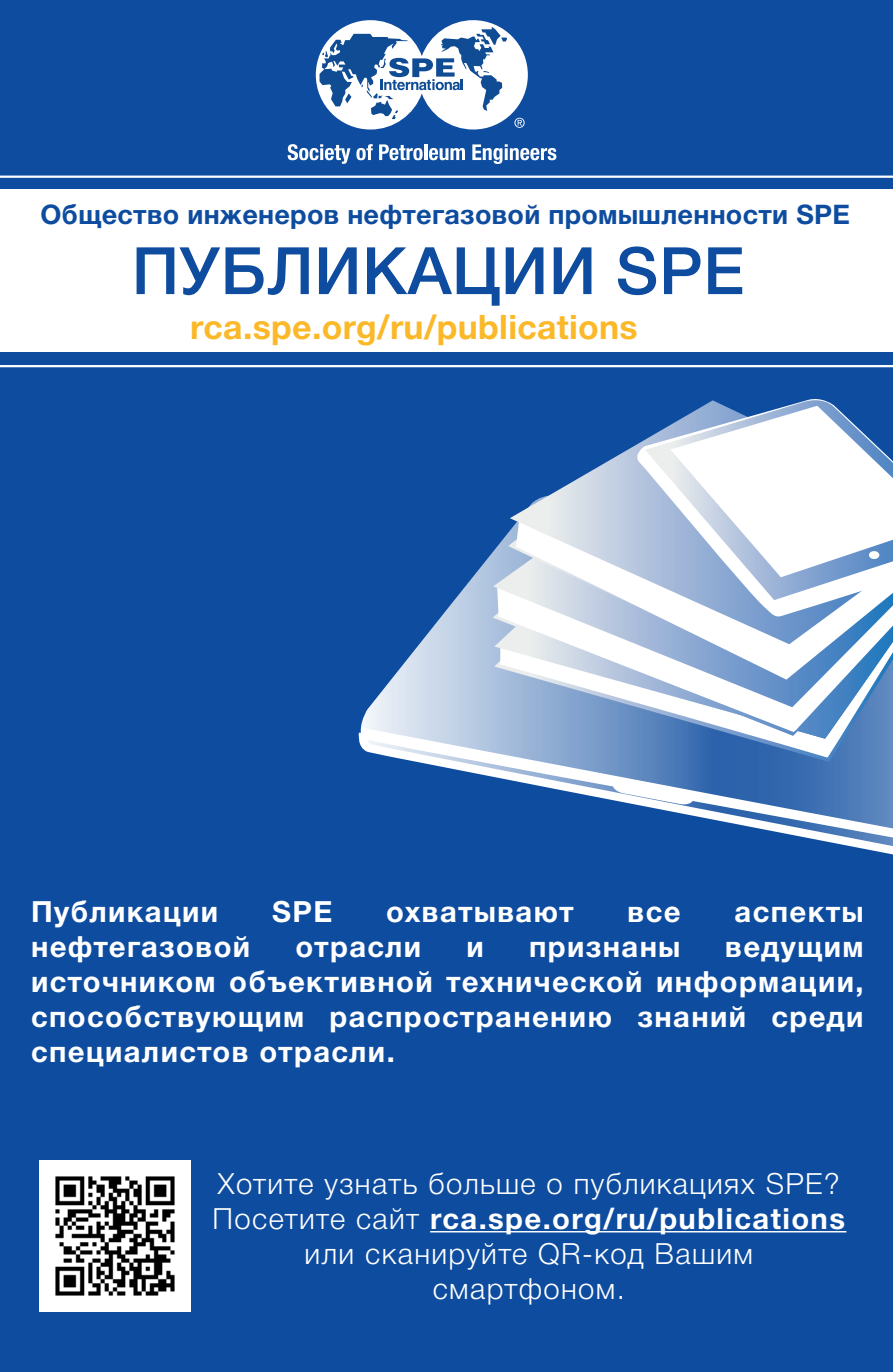
<style>
.page{position:relative;width:893px;height:1372px;background:#fff}
.page>*{position:absolute;margin:0;border:0;box-sizing:border-box;transform-origin:0 0}
.t1{font:500 65.48px "Helvetica Neue Cyr";letter-spacing:.01em;color:#0d4c9f}
.t2{font:700 33.75px "Helvetica Neue Cyr";letter-spacing:.01em;color:#fbb829}
.t3{font:700 29.25px/35.1px "Helvetica Neue Cyr";letter-spacing:.045em;color:#fff;text-align:justify}
.t4{font:300 29.25px/35.1px "Helvetica Neue Cyr";letter-spacing:.045em;color:#fff;text-align:center}
.t5{font:700 27px "Helvetica Neue Cyr";letter-spacing:.01em;color:#0d4c9f}
.s1{font-weight:700}
</style>
<div class="page">
<div style="left:0;top:0;width:893px;height:1371px;background:#0d4c9f"></div>
<div style="left:0;top:189px;width:893px;height:162px;background:#fff"></div>
<hr style="left:0;top:175px;width:893px;height:3px;background:#fff">
<hr style="left:0;top:365px;width:893px;height:2px;background:#fff">
<svg style="left:316px;top:20px;width:212px;height:109px"></svg>
<svg style="left:288px;top:144px;width:62px;height:20px"></svg>
<svg style="left:356px;top:144px;width:17px;height:16px"></svg>
<svg style="left:379px;top:144px;width:44px;height:16px"></svg>
<hr style="left:424px;top:144px;width:3px;height:16px;background:#fff">
<svg style="left:429px;top:148px;width:36px;height:12px"></svg>
<svg style="left:472px;top:144px;width:84px;height:20px"></svg>
<svg style="left:361px;top:552px;width:132px;height:173px"></svg>
<svg style="left:358px;top:725px;width:535px;height:130px"></svg>
<svg style="left:494px;top:738px;width:399px;height:24px;background:#678ec2"></svg>
<svg style="left:500px;top:738px;width:393px;height:19px;background:#6f94c6"></svg>
<svg style="left:495px;top:707px;width:398px;height:26px;background:#97b3d6"></svg>
<svg style="left:493px;top:533px;width:400px;height:174px;background:#b2c7e1"></svg>
<svg style="left:514px;top:644px;width:379px;height:37px;background:#c1d3e8"></svg>
<svg style="left:510px;top:447px;width:383px;height:197px;background:#b8c9e0"></svg>
<svg style="left:632px;top:399px;width:261px;height:220px;background:#adc3df"></svg>
<svg style="left:645px;top:400px;width:248px;height:200px;background:#a7bddb"></svg>
<svg style="left:669px;top:404px;width:224px;height:175px;background:#d2dded"></svg>
<div style="left:870px;top:552px;width:8px;height:6px;background:#fff;border-radius:50%"></div>
<div style="left:869px;top:551px;width:10px;height:8px;border:2px solid #fff;border-radius:50%"></div>
<img style="left:39px;top:1160px;width:151px;height:151px">
<hr style="left:430px;top:1230px;width:416px;height:2px;background:#fff">
<p class="t5" style="left:40px;top:199px;width:811px">Общество инженеров нефтегазовой промышленности SPE</p>
<h1 class="t1" style="left:132px;top:235px;width:614px">ПУБЛИКАЦИИ SPE</h1>
<p class="t2" style="left:190px;top:308px;width:449px">rca.spe.org/ru/publications</p>
<p class="t3" style="left:31px;top:894px;width:189px">Публикации</p>
<p class="t3" style="left:272px;top:894px;width:62px">SPE</p>
<p class="t3" style="left:386px;top:894px;width:189px">охватывают</p>
<p class="t3" style="left:627px;top:894px;width:55px">все</p>
<p class="t3" style="left:734px;top:894px;width:131px">аспекты</p>
<p class="t3" style="left:31px;top:929px;width:221px">нефтегазовой</p>
<p class="t3" style="left:295px;top:929px;width:127px">отрасли</p>
<p class="t3" style="left:466px;top:929px;width:19px">и</p>
<p class="t3" style="left:529px;top:929px;width:153px">признаны</p>
<p class="t3" style="left:31px;top:929px;width:834px;text-indent:694px">ведущим источником объективной технической информации, способствующим распространению знаний среди специалистов отрасли.</p>
<p class="t4" style="left:213px;top:1165px;width:634px">Хотите узнать больше о публикациях SPE?<br>Посетите сайт <span class="s1">rca.spe.org/ru/publications </span>или сканируйте QR-код Вашим смартфоном.</p>
</div>
